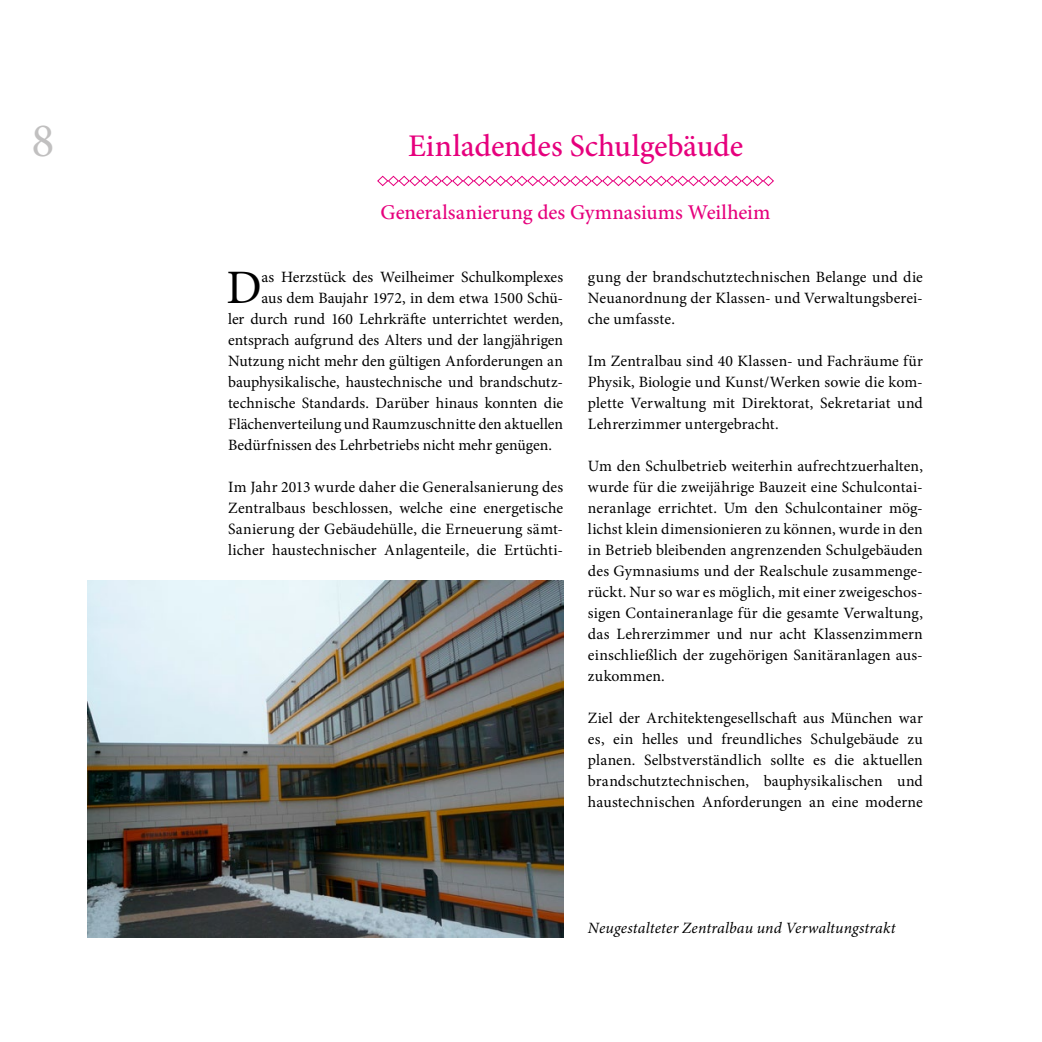
<style>
.page{position:relative;width:1042px;height:1042px;background:#fff}
.page>*{position:absolute;margin:0;border:0;box-sizing:border-box;transform-origin:0 0}
.t1{font:48.12px "Minion Pro";color:#c1c0c0}
.t2{font:48.12px "Minion Pro";color:#000}
.t3{font:500 31.5px "Minion Pro";letter-spacing:-.005em;color:#e6007d}
.t4{font:500 21px "Minion Pro";color:#e6007d}
.t5{font:15.75px/21px "Minion Pro";letter-spacing:.005em;color:#000;text-align:justify}
.t6{font:italic 15.75px "Minion Pro";letter-spacing:.01em;color:#000}
</style>
<div class="page">
<svg style="left:377px;top:175px;width:397px;height:12px"></svg>
<img style="left:87px;top:581px;width:476px;height:357px">
<h1 class="t1" style="left:31px;top:108px;width:25px">8</h1>
<h2 class="t3" style="left:408px;top:124px;width:337px">Einladendes Schulgebäude</h2>
<h3 class="t4" style="left:380px;top:198px;width:391px">Generalsanierung des Gymnasiums Weilheim</h3>
<h1 class="t2" style="left:227px;top:255px;width:37px">D</h1>
<p class="t5" style="left:261px;top:266px;width:303px">as Herzstück des Weilheimer Schulkomplexes</p>
<p class="t5" style="left:261px;top:287px;width:303px">aus dem Baujahr 1972, in dem etwa 1500 Schü-</p>
<p class="t5" style="left:228px;top:308px;width:336px">ler durch rund 160 Lehrkräfte unterrichtet werden,</p>
<p class="t5" style="left:228px;top:329px;width:336px">entsprach aufgrund des Alters und der langjährigen</p>
<p class="t5" style="left:228px;top:350px;width:336px">Nutzung nicht mehr den gültigen Anforderungen an</p>
<p class="t5" style="left:228px;top:371px;width:336px">bauphysikalische, haustechnische und brandschutz-</p>
<p class="t5" style="left:228px;top:392px;width:336px">technische Standards. Darüber hinaus konnten die</p>
<p class="t5" style="left:228px;top:413px;width:336px">Flächenverteilung und Raumzuschnitte den aktuellen</p>
<p class="t5" style="left:228px;top:434px;width:325px">Bedürfnissen des Lehrbetriebs nicht mehr genügen.</p>
<p class="t5" style="left:228px;top:476px;width:336px">Im Jahr 2013 wurde daher die Generalsanierung des Zentralbaus beschlossen, welche eine energetische Sanierung der Gebäudehülle, die Erneuerung sämt&shy;licher haustechnischer Anlagenteile, die Ertüchti-</p>
<p class="t5" style="left:588px;top:266px;width:336px">gung der brandschutztechnischen Belange und die Neuanordnung der Klassen- und Verwaltungsberei&shy;che umfasste.</p>
<p class="t5" style="left:588px;top:350px;width:336px">Im Zentralbau sind 40 Klassen- und Fachräume für Physik, Biologie und Kunst/Werken sowie die kom&shy;plette Verwaltung mit Direktorat, Sekretariat und Lehrerzimmer untergebracht.</p>
<p class="t5" style="left:588px;top:455px;width:336px">Um den Schulbetrieb weiterhin aufrechtzuerhalten, wurde für die zweijährige Bauzeit eine Schulcontai&shy;neranlage errichtet. Um den Schulcontainer mög&shy;lichst klein dimensionieren zu können, wurde in den in Betrieb bleibenden angrenzenden Schulgebäuden des Gymnasiums und der Realschule zusammenge&shy;rückt. Nur so war es möglich, mit einer zweigeschos&shy;sigen Containeranlage für die gesamte Verwaltung, das Lehrerzimmer und nur acht Klassenzimmern einschließlich der zugehörigen Sanitäranlagen aus&shy;zukommen.</p>
<p class="t5" style="left:588px;top:707px;width:336px">Ziel der Architektengesellschaft aus München war es, ein helles und freundliches Schulgebäude zu planen. Selbstverständlich sollte es die aktuellen brandschutztechnischen, bauphysikalischen und haustechnischen Anforderungen an eine moderne</p>
<p class="t6" style="left:588px;top:917px;width:309px">Neugestalteter Zentralbau und Verwaltungstrakt</p>
</div>
